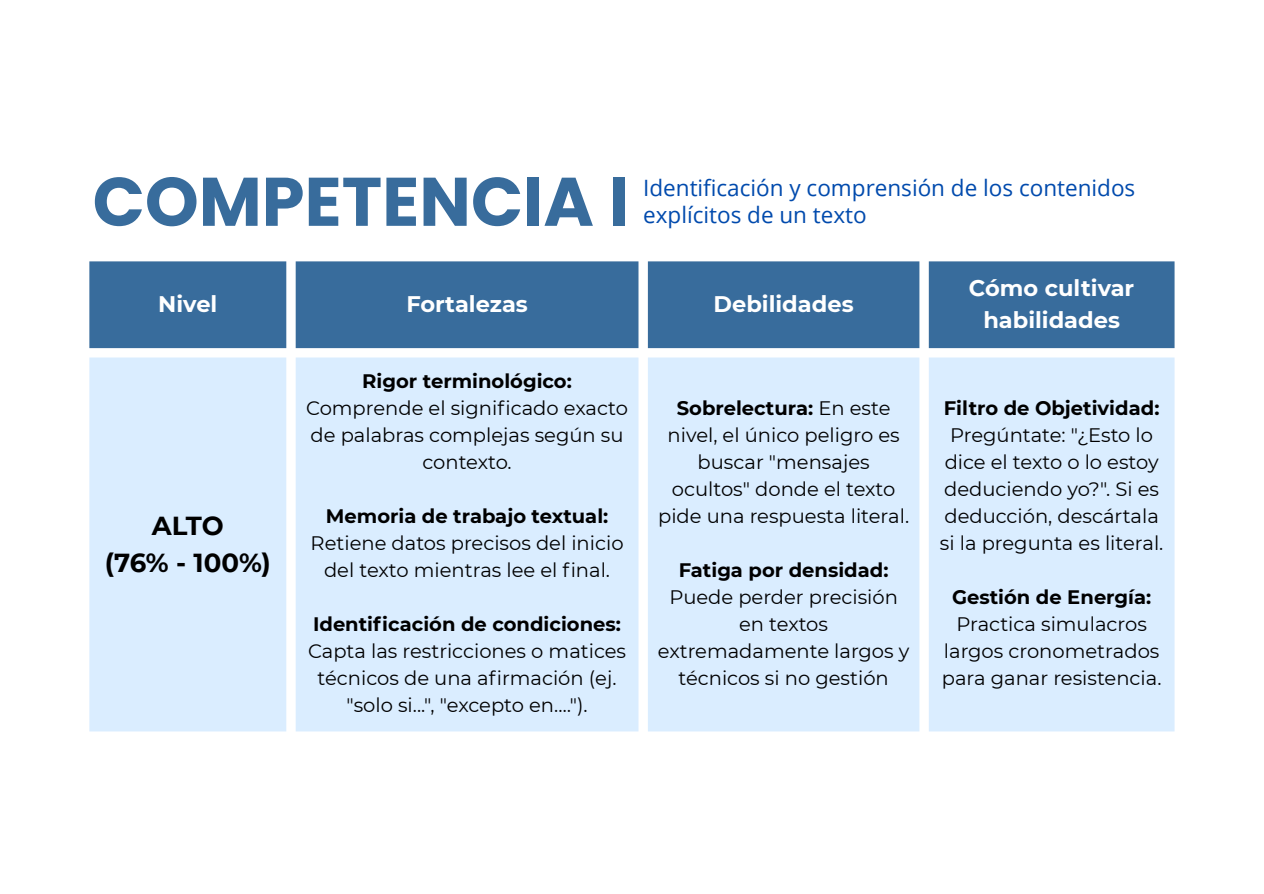
<style>
.page{position:relative;width:1264px;height:894px;background:#fff}
.page>*{position:absolute;margin:0;border:0;box-sizing:border-box;transform-origin:0 0}
.t1{font:700 68.55px "Poppins";color:#386c9c}
.t2{font:700 25.95px/36px "Montserrat";letter-spacing:-.005em;color:#000;text-align:center}
.t3{font:22.5px "Open Sans";color:#004aad}
.t4{font:700 22.5px/31.5px "Montserrat";color:#fff;text-align:center}
.t5{font:19.5px/27px "Montserrat";color:#000;text-align:center}
.t6{font:700 19.5px "Montserrat";color:#000}
.s1{font-weight:700}
</style>
<div class="page">
<div style="left:89px;top:261px;width:1085px;height:87px;background:#386c9c"></div>
<div style="left:89px;top:357px;width:1085px;height:374px;background:#daedff"></div>
<h1 class="t1" style="left:93px;top:154px;width:537px">COMPETENCIA I</h1>
<p class="t3" style="left:643px;top:172px;width:493px">Identificación y comprensión de los contenidos</p>
<p class="t3" style="left:643px;top:199px;width:225px">explícitos de un texto</p>
<p class="t4" style="left:158px;top:288px;width:61px">Nivel</p>
<p class="t4" style="left:406px;top:288px;width:123px">Fortalezas</p>
<p class="t4" style="left:713px;top:288px;width:141px">Debilidades</p>
<h2 class="t2" style="left:105px;top:508px;width:167px">ALTO<br>(76% - 100%)</h2>
<p class="t6" style="left:362px;top:369px;width:211px">Rigor terminológico:</p>
<p class="t5" style="left:306px;top:394px;width:323px">Comprende el significado exacto de palabras complejas según su contexto.</p>
<p class="t6" style="left:326px;top:504px;width:284px">Memoria de trabajo textual:</p>
<p class="t5" style="left:310px;top:529px;width:314px">Retiene datos precisos del inicio del texto mientras lee el final.</p>
<p class="t6" style="left:313px;top:612px;width:309px">Identificación de condiciones:</p>
<p class="t5" style="left:308px;top:637px;width:319px">Capta las restricciones o matices técnicos de una afirmación (ej. "solo si...", "excepto en.…").</p>
<p class="t5" style="left:658px;top:394px;width:252px"><span class="s1">Sobrelectura:</span> En este nivel, el único peligro es buscar "mensajes ocultos" donde el texto pide una respuesta literal.</p>
<p class="t6" style="left:678px;top:558px;width:211px">Fatiga por densidad:</p>
<p class="t5" style="left:658px;top:583px;width:253px">Puede perder precisión en textos extremadamente largos y técnicos si no gestión</p>
<p class="t4" style="left:969px;top:272px;width:167px">Cómo cultivar habilidades</p>
<p class="t6" style="left:943px;top:396px;width:217px">Filtro de Objetividad:</p>
<p class="t5" style="left:939px;top:421px;width:225px">Pregúntate: "¿Esto lo dice el texto o lo estoy deduciendo yo?". Si es deducción, descártala si la pregunta es literal.</p>
<p class="t6" style="left:952px;top:585px;width:201px">Gestión de Energía:</p>
<p class="t5" style="left:941px;top:610px;width:221px">Practica simulacros largos cronometrados para ganar resistencia.</p>
</div>
